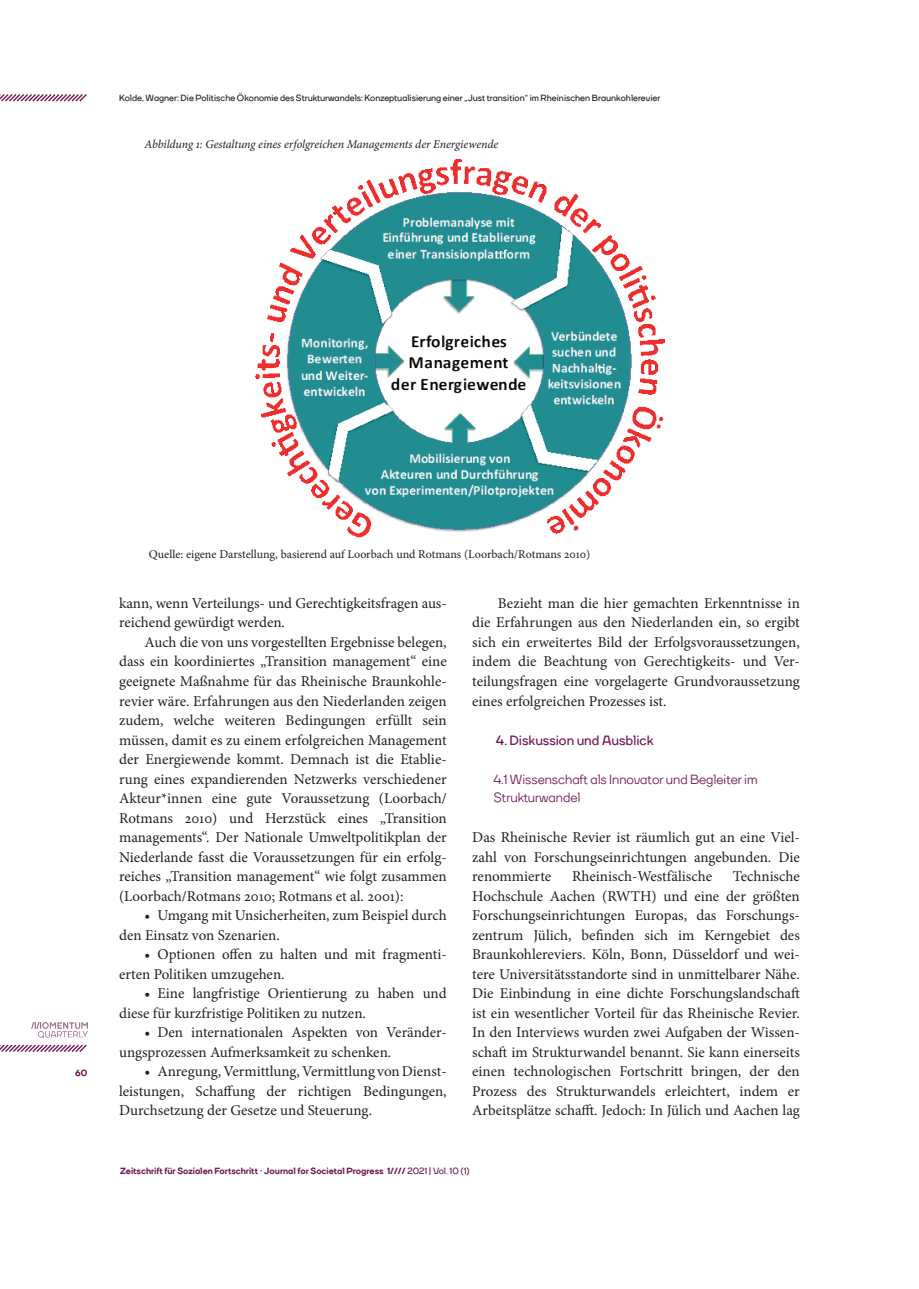
<style>
.page{position:relative;width:919px;height:1289px;background:#fff}
.page>*{position:absolute;margin:0;border:0;box-sizing:border-box;transform-origin:0 0}
.t1{font:15px/19.5px "Minion Pro";color:#231f20}
.t2{font:500 13.5px/18px "TT Firs";color:#731856}
.t3{font:700 13.5px "TT Firs";color:#731856}
.t4{font:12px "Minion Pro";color:#231f20}
.t5{font:italic 12px "Minion Pro";letter-spacing:-.005em;color:#231f20}
.t6{font:700 9px "TT Firs";color:#231f20}
.t7{font:800 9px "TT Firs";color:#731856}
.s1{font-weight:700}
</style>
<div class="page">
<svg style="left:0;top:1044px;width:87px;height:8px"></svg>
<img style="left:32px;top:1022px;width:55px;height:15px">
<svg style="left:0;top:94px;width:87px;height:8px"></svg>
<img style="left:255px;top:159px;width:409px;height:379px">
<p class="t6" style="left:119px;top:92px;width:542px">Kolde, Wagner: Die Politische Ökonomie des Strukturwandels: Konzeptualisierung einer „Just transition“ im Rheinischen Braunkohlerevier</p>
<p class="t5" style="left:145px;top:136px;width:355px">Abbildung 1: Gestaltung eines erfolgreichen Managements der Energiewende</p>
<p class="t7" style="left:75px;top:1067px;width:14px">60</p>
<p class="t4" style="left:149px;top:546px;width:443px">Quelle: eigene Darstellung, basierend auf Loorbach und Rotmans (Loorbach/Rotmans 2010)</p>
<p class="t1" style="left:119px;top:593px;width:329px">kann, wenn Verteilungs- und Gerechtigkeitsfragen aus&shy;reichend gewürdigt werden.</p>
<p class="t1" style="left:119px;top:632px;width:329px;text-align:justify;text-indent:26px">Auch die von uns vorgestellten Ergebnisse belegen, dass ein koordiniertes „Transition management“ eine geeignete Maßnahme für das Rheinische Braunkohle&shy;revier wäre. Erfahrungen aus den Niederlanden zeigen zudem, welche weiteren Bedingungen erfüllt sein müssen, damit es zu einem erfolgreichen Management der Energiewende kommt. Demnach ist die Etablie&shy;rung eines expandierenden Netzwerks verschiedener Akteur*innen eine gute Voraussetzung (Loorbach/ Rotmans 2010) und Herzstück eines „Transition managements“. Der Nationale Umweltpolitikplan der Niederlande fasst die Voraussetzungen für ein erfolg&shy;reiches „Transition management“ wie folgt zusammen (Loorbach/Rotmans 2010; Rotmans et al. 2001):</p>
<p class="t1" style="left:119px;top:905px;width:329px;text-indent:26px">• Umgang mit Unsicherheiten, zum Beispiel durch den Einsatz von Szenarien.</p>
<p class="t1" style="left:119px;top:944px;width:329px;text-indent:26px">• Optionen offen zu halten und mit fragmenti&shy;erten Politiken umzugehen.</p>
<p class="t1" style="left:119px;top:983px;width:329px;text-indent:26px">• Eine langfristige Orientierung zu haben und diese für kurzfristige Politiken zu nutzen.</p>
<p class="t1" style="left:119px;top:1022px;width:329px;text-indent:26px">• Den internationalen Aspekten von Veränder&shy;ungsprozessen Aufmerksamkeit zu schenken.</p>
<p class="t1" style="left:119px;top:1061px;width:329px;text-align:justify;text-indent:26px">• Anregung, Vermittlung, Vermittlung von Dienst&shy;leistungen, Schaffung der richtigen Bedingungen, Durchsetzung der Gesetze und Steuerung.</p>
<p class="t1" style="left:472px;top:593px;width:329px;text-align:justify;text-indent:26px">Bezieht man die hier gemachten Erkenntnisse in die Erfahrungen aus den Niederlanden ein, so ergibt sich ein erweitertes Bild der Erfolgsvoraussetzungen, indem die Beachtung von Gerechtigkeits- und Ver&shy;teilungsfragen eine vorgelagerte Grundvoraussetzung eines erfolgreichen Prozesses ist.</p>
<p class="t3" style="left:496px;top:731px;width:159px">4. Diskussion und Ausblick</p>
<p class="t2" style="left:493px;top:769px;width:265px">4.1 Wissenschaft als Innovator und Begleiter im<br>Strukturwandel</p>
<p class="t1" style="left:472px;top:827px;width:329px;text-align:justify">Das Rheinische Revier ist räumlich gut an eine Viel&shy;zahl von Forschungseinrichtungen angebunden. Die renommierte</p>
<p class="t1" style="left:472px;top:866px;width:329px;text-align:justify;text-indent:261px">Technische Hochschule Aachen (RWTH) und eine der größten Forschungseinrichtungen Europas, das Forschungs&shy;zentrum Jülich, befinden sich im Kerngebiet des Braunkohlereviers. Köln, Bonn, Düsseldorf und wei&shy;tere Universitätsstandorte sind in unmittelbarer Nähe.<br>Die Einbindung in eine dichte Forschungslandschaft ist ein wesentlicher Vorteil für das Rheinische Revier.<br>In den Interviews wurden zwei Aufgaben der Wissen&shy;schaft im Strukturwandel benannt. Sie kann einerseits einen technologischen Fortschritt bringen, der den Prozess des Strukturwandels erleichtert, indem er Arbeitsplätze schafft. Jedoch: In Jülich und Aachen lag</p>
<p class="t1" style="left:572px;top:866px;width:141px">Rheinisch-Westfälische</p>
<p class="t7" style="left:120px;top:1164px;width:351px">Zeitschrift für Sozialen Fortschritt · Journal for Societal Progress 1//// <span class="s1">2021 | Vol. 10 (1)</span></p>
</div>
